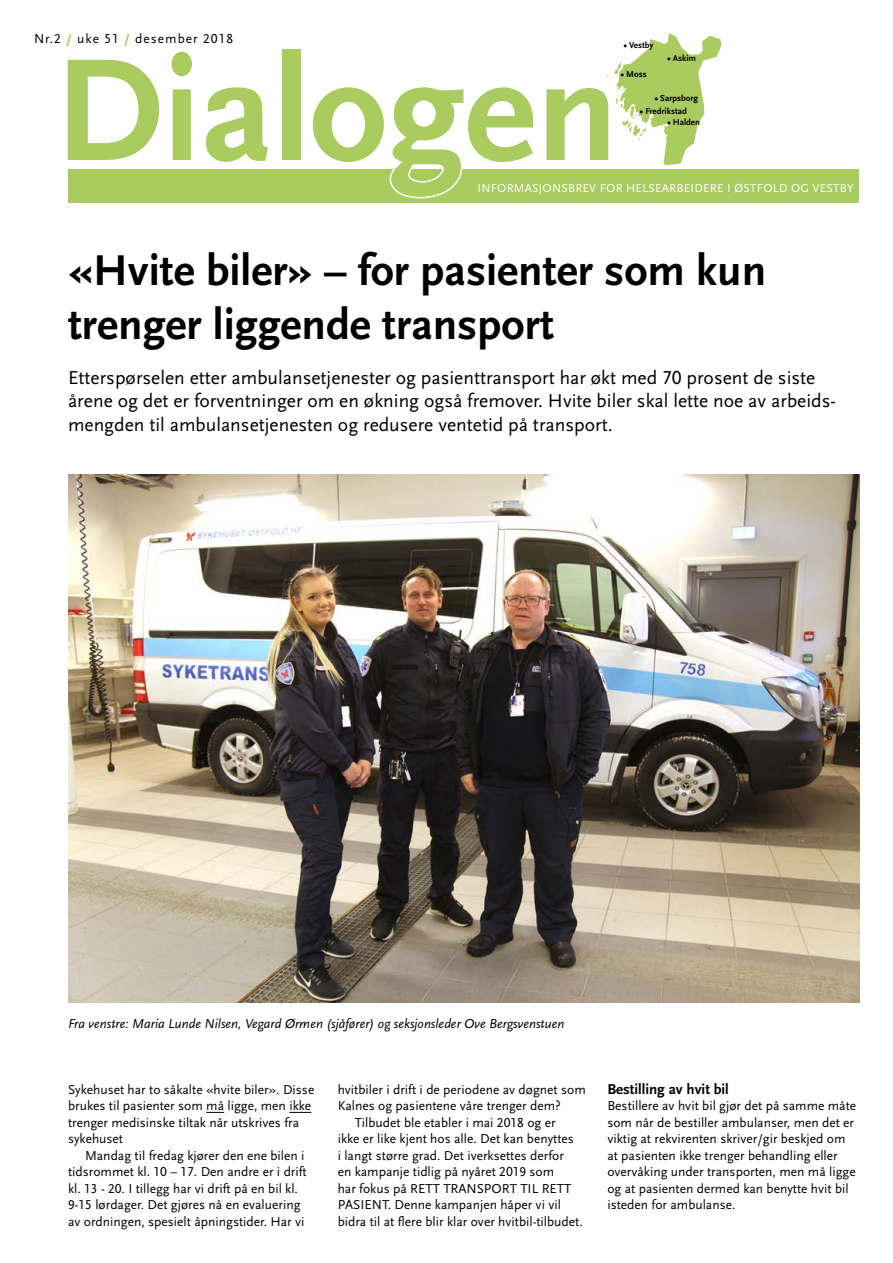
<style>
.page{position:relative;width:893px;height:1263px;background:#fff}
.page>*{position:absolute;margin:0;border:0;box-sizing:border-box;transform-origin:0 0}
.t1{font:700 151.95px "Scala Sans";color:#a9cb60}
.t2{font:700 45px/54px "Scala Sans";color:#000}
.t3{font:19.5px/23.4px "Scala Sans LF";color:#000}
.t4{font:700 15px "Scala Sans LF";color:#000}
.t5{font:13.5px/16.5px "Scala Sans LF";color:#000}
.t6{font:italic 13.5px "Scala Sans LF";color:#000}
.t7{font:13.5px "Scala Sans LF";letter-spacing:.075em;color:#000}
.t8{font:12px "Scala Sans LF";letter-spacing:.02em;color:#fff}
.t9{font:700 9px "Scala Sans";color:#000}
.s1{font-weight:700;color:#a9cb60}
</style>
<div class="page">
<div style="left:68px;top:170px;width:791px;height:32px;background:#a9cb60"></div>
<svg style="left:607px;top:33px;width:115px;height:132px"></svg>
<svg style="left:388px;top:169px;width:78px;height:30px"></svg>
<svg style="left:206px;top:1112px;width:18px;height:1px"></svg>
<svg style="left:289px;top:1112px;width:22px;height:1px"></svg>
<img style="left:68px;top:475px;width:792px;height:528px">
<p class="t7" style="left:34px;top:32px;width:201px">Nr.2 <span class="s1">/</span> uke 51 <span class="s1">/</span> desember 2018</p>
<h1 class="t1" style="left:55px;top:29px;width:565px">Dialogen</h1>
<p class="t9" style="left:624px;top:40px;width:31px">• Vestby</p>
<p class="t9" style="left:667px;top:53px;width:30px">• Askim</p>
<p class="t9" style="left:621px;top:69px;width:28px">• Moss</p>
<p class="t9" style="left:655px;top:93px;width:45px">• Sarpsborg</p>
<p class="t9" style="left:667px;top:117px;width:34px">• Halden</p>
<p class="t9" style="left:640px;top:106px;width:48px">• Fredrikstad</p>
<p class="t8" style="left:478px;top:182px;width:378px">INFORMASJONSBREV FOR HELSEARBEIDERE I ØSTFOLD OG VESTBY</p>
<h2 class="t2" style="left:68px;top:245px;width:700px">«Hvite biler» – for pasienter som kun trenger liggende transport</h2>
<p class="t3" style="left:68px;top:366px;width:769px">Etterspørselen etter ambulansetjenester og pasienttransport har økt med 70 prosent de siste årene og det er forventninger om en økning også fremover. Hvite biler skal lette noe av arbeids&shy;mengden til ambulansetjenesten og redusere ventetid på transport.</p>
<p class="t6" style="left:68px;top:1016px;width:498px">Fra venstre: Maria Lunde Nilsen, Vegard Ørmen (sjåfører) og seksjonsleder Ove Bergsvenstuen</p>
<p class="t5" style="left:68px;top:1081px;width:248px">Sykehuset har to såkalte «hvite biler». Disse brukes til pasienter som må ligge, men ikke trenger medisinske tiltak når utskrives fra sykehuset</p>
<p class="t5" style="left:68px;top:1147px;width:240px;text-indent:17px">Mandag til fredag kjører den ene bilen i tidsrommet kl. 10 – 17. Den andre er i drift kl. 13 - 20. I tillegg har vi drift på en bil kl.<br>9-15 lørdager. Det gjøres nå en evaluering av ordningen, spesielt åpningstider. Har vi</p>
<p class="t5" style="left:338px;top:1081px;width:250px">hvitbiler i drift i de periodene av døgnet som</p>
<p class="t5" style="left:338px;top:1098px;width:225px">Kalnes og pasientene våre trenger dem?</p>
<p class="t5" style="left:355px;top:1114px;width:202px">Tilbudet ble etabler i mai 2018 og er</p>
<p class="t5" style="left:338px;top:1131px;width:238px">ikke er like kjent hos alle. Det kan benyttes</p>
<p class="t5" style="left:338px;top:1147px;width:228px">i langt større grad. Det iverksettes derfor</p>
<p class="t5" style="left:338px;top:1164px;width:218px">en kampanje tidlig på nyåret 2019 som</p>
<p class="t5" style="left:338px;top:1180px;width:235px">har fokus på RETT TRANSPORT TIL RETT</p>
<p class="t5" style="left:338px;top:1197px;width:225px">PASIENT. Denne kampanjen håper vi vil</p>
<p class="t5" style="left:338px;top:1213px;width:247px">bidra til at flere blir klar over hvitbil-tilbudet.</p>
<p class="t4" style="left:607px;top:1081px;width:123px">Bestilling av hvit bil</p>
<p class="t5" style="left:607px;top:1098px;width:250px">Bestillere av hvit bil gjør det på samme måte som når de bestiller ambulanser, men det er viktig at rekvirenten skriver/gir beskjed om at pasienten ikke trenger behandling eller overvåking under transporten, men må ligge og at pasienten dermed kan benytte hvit bil isteden for ambulanse.</p>
</div>
